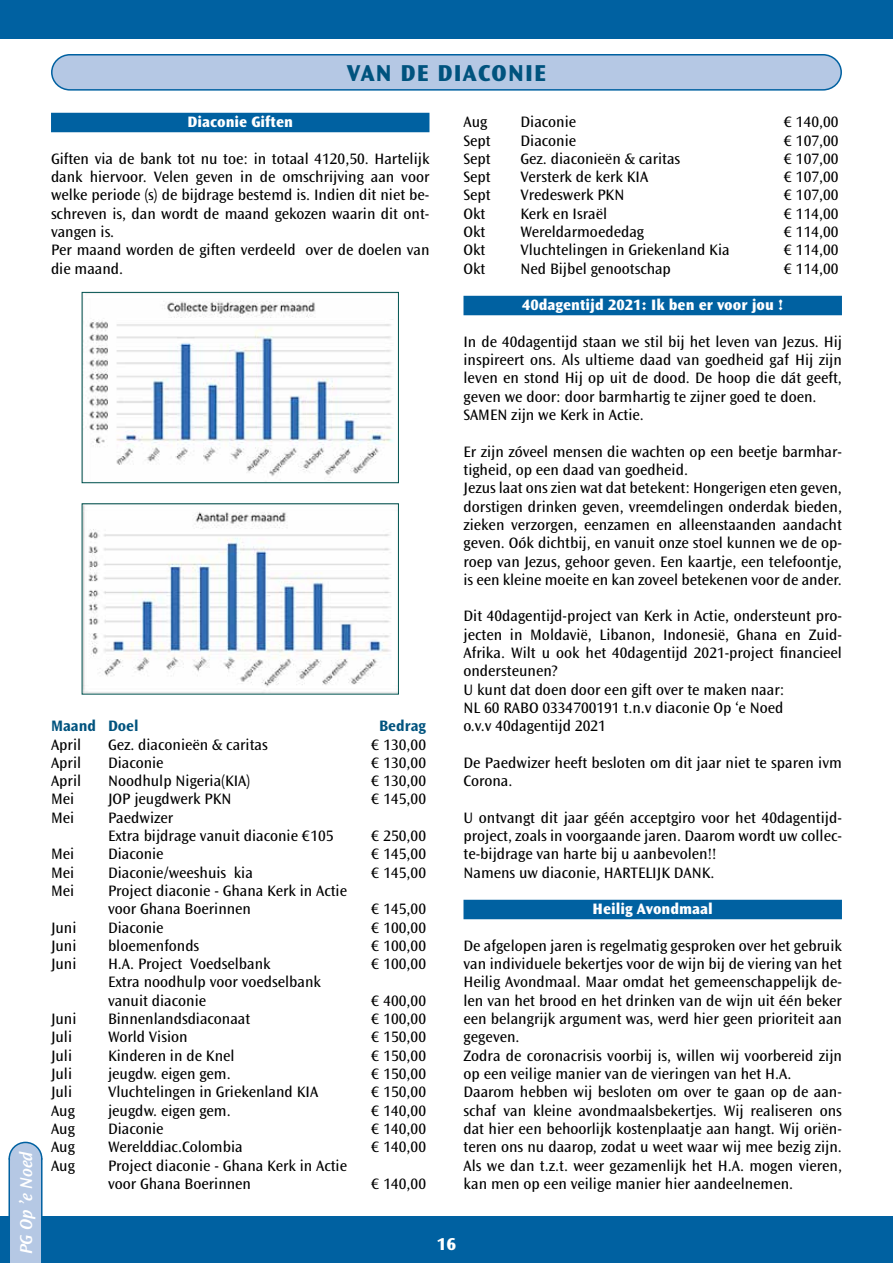
<style>
.page{position:relative;width:893px;height:1263px;background:#fff}
.page>*{position:absolute;margin:0;border:0;box-sizing:border-box;transform-origin:0 0}
.t1{font:800 24px "Ocean Sans Std";letter-spacing:.05em;color:#00537e}
.t2{font:italic 600 18px "Ocean Sans Std";color:#fff}
.t3{font:800 18px "Ocean Sans Std";color:#fff}
.t4{font:15.75px/18.3px "Ocean Sans Std";color:#000}
.t5{font:800 15.75px "Ocean Sans Std";color:#fff}
.t6{font:700 15.75px "Ocean Sans Std";color:#00537e}
</style>
<div class="page">
<div style="left:0;top:1217px;width:893px;height:46px;background:#0061a1"></div>
<div style="left:0;top:0;width:893px;height:38px;background:#0061a1"></div>
<svg style="left:8px;top:1141px;width:35px;height:122px;background:#a6c0de"></svg>
<svg style="left:51px;top:54px;width:791px;height:37px;background:#a7c0df"></svg>
<div style="left:51px;top:113px;width:378px;height:19px;background:#0061a1"></div>
<div style="left:463px;top:296px;width:379px;height:19px;background:#0061a1"></div>
<div style="left:463px;top:900px;width:379px;height:19px;background:#0061a1"></div>
<img style="left:88px;top:301px;width:305px;height:177px">
<div style="left:82px;top:292px;width:317px;height:191px;border:1px solid #005350"></div>
<img style="left:84px;top:505px;width:313px;height:188px">
<p class="t2" style="left:16px;top:1254px;width:105px;rotate:-90deg">PG Op ’e Noed</p>
<h1 class="t1" style="left:347px;top:60px;width:201px">VAN DE DIACONIE</h1>
<p class="t5" style="left:188px;top:113px;width:107px">Diaconie Giften</p>
<p class="t4" style="left:51px;top:150px;width:380px">Giften via de bank tot nu toe: in totaal 4120,50. Hartelijk dank hiervoor. Velen geven in de omschrijving aan voor welke periode (s) de bijdrage bestemd is. Indien dit niet be&shy;schreven is, dan wordt de maand gekozen waarin dit ont&shy;vangen is.<br>Per maand worden de giften verdeeld over de doelen van die maand.</p>
<p class="t6" style="left:51px;top:717px;width:89px">Maand Doel</p>
<p class="t6" style="left:379px;top:717px;width:48px">Bedrag</p>
<p class="t4" style="left:51px;top:735px;width:32px">April</p>
<p class="t4" style="left:108px;top:735px;width:161px">Gez. diaconieën &amp; caritas</p>
<p class="t4" style="left:371px;top:735px;width:56px">€ 130,00</p>
<p class="t4" style="left:51px;top:754px;width:32px">April</p>
<p class="t4" style="left:108px;top:754px;width:57px">Diaconie</p>
<p class="t4" style="left:371px;top:754px;width:56px">€ 130,00</p>
<p class="t4" style="left:51px;top:772px;width:32px">April</p>
<p class="t4" style="left:108px;top:772px;width:144px">Noodhulp Nigeria(KIA)</p>
<p class="t4" style="left:371px;top:772px;width:56px">€ 130,00</p>
<p class="t4" style="left:51px;top:790px;width:25px">Mei</p>
<p class="t4" style="left:108px;top:790px;width:125px">JOP jeugdwerk PKN</p>
<p class="t4" style="left:371px;top:790px;width:56px">€ 145,00</p>
<p class="t4" style="left:51px;top:808px;width:25px">Mei</p>
<p class="t4" style="left:108px;top:808px;width:227px">Paedwizer<br>Extra bijdrage vanuit diaconie €105</p>
<p class="t4" style="left:371px;top:827px;width:56px">€ 250,00</p>
<p class="t4" style="left:51px;top:845px;width:25px">Mei</p>
<p class="t4" style="left:108px;top:845px;width:57px">Diaconie</p>
<p class="t4" style="left:371px;top:845px;width:56px">€ 145,00</p>
<p class="t4" style="left:51px;top:863px;width:25px">Mei</p>
<p class="t4" style="left:108px;top:863px;width:146px">Diaconie/weeshuis kia</p>
<p class="t4" style="left:371px;top:863px;width:56px">€ 145,00</p>
<p class="t4" style="left:51px;top:882px;width:25px">Mei</p>
<p class="t4" style="left:108px;top:882px;width:241px">Project diaconie - Ghana Kerk in Actie voor Ghana Boerinnen</p>
<p class="t4" style="left:371px;top:900px;width:56px">€ 145,00</p>
<p class="t4" style="left:51px;top:918px;width:27px">Juni</p>
<p class="t4" style="left:108px;top:918px;width:57px">Diaconie</p>
<p class="t4" style="left:371px;top:918px;width:56px">€ 100,00</p>
<p class="t4" style="left:51px;top:937px;width:27px">Juni</p>
<p class="t4" style="left:108px;top:937px;width:93px">bloemenfonds</p>
<p class="t4" style="left:371px;top:937px;width:56px">€ 100,00</p>
<p class="t4" style="left:51px;top:955px;width:27px">Juni</p>
<p class="t4" style="left:108px;top:955px;width:164px">H.A. Project Voedselbank</p>
<p class="t4" style="left:371px;top:955px;width:56px">€ 100,00</p>
<p class="t4" style="left:108px;top:973px;width:214px">Extra noodhulp voor voedselbank vanuit diaconie</p>
<p class="t4" style="left:371px;top:992px;width:56px">€ 400,00</p>
<p class="t4" style="left:51px;top:1010px;width:27px">Juni</p>
<p class="t4" style="left:108px;top:1010px;width:144px">Binnenlandsdiaconaat</p>
<p class="t4" style="left:371px;top:1010px;width:56px">€ 100,00</p>
<p class="t4" style="left:51px;top:1028px;width:23px">Juli</p>
<p class="t4" style="left:108px;top:1028px;width:81px">World Vision</p>
<p class="t4" style="left:371px;top:1028px;width:56px">€ 150,00</p>
<p class="t4" style="left:51px;top:1046px;width:23px">Juli</p>
<p class="t4" style="left:108px;top:1046px;width:128px">Kinderen in de Knel</p>
<p class="t4" style="left:371px;top:1046px;width:56px">€ 150,00</p>
<p class="t4" style="left:51px;top:1065px;width:23px">Juli</p>
<p class="t4" style="left:108px;top:1065px;width:124px">jeugdw. eigen gem.</p>
<p class="t4" style="left:371px;top:1065px;width:56px">€ 150,00</p>
<p class="t4" style="left:51px;top:1083px;width:23px">Juli</p>
<p class="t4" style="left:108px;top:1083px;width:212px">Vluchtelingen in Griekenland KIA</p>
<p class="t4" style="left:371px;top:1083px;width:56px">€ 150,00</p>
<p class="t4" style="left:51px;top:1101px;width:25px">Aug</p>
<p class="t4" style="left:108px;top:1101px;width:124px">jeugdw. eigen gem.</p>
<p class="t4" style="left:371px;top:1101px;width:56px">€ 140,00</p>
<p class="t4" style="left:51px;top:1120px;width:25px">Aug</p>
<p class="t4" style="left:108px;top:1120px;width:57px">Diaconie</p>
<p class="t4" style="left:371px;top:1120px;width:56px">€ 140,00</p>
<p class="t4" style="left:51px;top:1138px;width:25px">Aug</p>
<p class="t4" style="left:108px;top:1138px;width:136px">Werelddiac.Colombia</p>
<p class="t4" style="left:371px;top:1138px;width:56px">€ 140,00</p>
<p class="t4" style="left:51px;top:1156px;width:25px">Aug</p>
<p class="t4" style="left:108px;top:1156px;width:241px">Project diaconie - Ghana Kerk in Actie voor Ghana Boerinnen</p>
<p class="t4" style="left:371px;top:1175px;width:56px">€ 140,00</p>
<p class="t4" style="left:463px;top:113px;width:25px">Aug</p>
<p class="t4" style="left:520px;top:113px;width:57px">Diaconie</p>
<p class="t4" style="left:784px;top:113px;width:56px">€ 140,00</p>
<p class="t4" style="left:463px;top:131px;width:29px">Sept</p>
<p class="t4" style="left:520px;top:131px;width:57px">Diaconie</p>
<p class="t4" style="left:784px;top:131px;width:56px">€ 107,00</p>
<p class="t4" style="left:463px;top:150px;width:29px">Sept</p>
<p class="t4" style="left:520px;top:150px;width:161px">Gez. diaconieën &amp; caritas</p>
<p class="t4" style="left:784px;top:150px;width:56px">€ 107,00</p>
<p class="t4" style="left:463px;top:168px;width:29px">Sept</p>
<p class="t4" style="left:520px;top:168px;width:129px">Versterk de kerk KIA</p>
<p class="t4" style="left:784px;top:168px;width:56px">€ 107,00</p>
<p class="t4" style="left:463px;top:186px;width:29px">Sept</p>
<p class="t4" style="left:520px;top:186px;width:105px">Vredeswerk PKN</p>
<p class="t4" style="left:784px;top:186px;width:56px">€ 107,00</p>
<p class="t4" style="left:463px;top:205px;width:23px">Okt</p>
<p class="t4" style="left:520px;top:205px;width:88px">Kerk en Israël</p>
<p class="t4" style="left:784px;top:205px;width:56px">€ 114,00</p>
<p class="t4" style="left:463px;top:223px;width:23px">Okt</p>
<p class="t4" style="left:520px;top:223px;width:125px">Wereldarmoededag</p>
<p class="t4" style="left:784px;top:223px;width:56px">€ 114,00</p>
<p class="t4" style="left:463px;top:241px;width:23px">Okt</p>
<p class="t4" style="left:520px;top:241px;width:211px">Vluchtelingen in Griekenland Kia</p>
<p class="t4" style="left:784px;top:241px;width:56px">€ 114,00</p>
<p class="t4" style="left:463px;top:259px;width:23px">Okt</p>
<p class="t4" style="left:520px;top:259px;width:152px">Ned Bijbel genootschap</p>
<p class="t4" style="left:784px;top:259px;width:56px">€ 114,00</p>
<p class="t5" style="left:522px;top:296px;width:263px">40dagentijd 2021: Ik ben er voor jou !</p>
<p class="t4" style="left:463px;top:333px;width:380px">In de 40dagentijd staan we stil bij het leven van Jezus. Hij inspireert ons. Als ultieme daad van goedheid gaf Hij zijn leven en stond Hij op uit de dood. De hoop die dát geeft, geven we door: door barmhartig te zijner goed te doen.<br>SAMEN zijn we Kerk in Actie.</p>
<p class="t4" style="left:463px;top:442px;width:380px">Er zijn zóveel mensen die wachten op een beetje barmhar&shy;tigheid, op een daad van goedheid.<br>Jezus laat ons zien wat dat betekent: Hongerigen eten geven, dorstigen drinken geven, vreemdelingen onderdak bieden, zieken verzorgen, eenzamen en alleenstaanden aandacht geven. Oók dichtbij, en vanuit onze stoel kunnen we de op&shy;roep van Jezus, gehoor geven. Een kaartje, een telefoontje, is een kleine moeite en kan zoveel betekenen voor de ander.</p>
<p class="t4" style="left:463px;top:607px;width:380px">Dit 40dagentijd-project van Kerk in Actie, ondersteunt pro&shy;jecten in Moldavië, Libanon, Indonesië, Ghana en Zuid-Afrika. Wilt u ook het 40dagentijd 2021-project financieel ondersteunen?<br>U kunt dat doen door een gift over te maken naar:<br>NL 60 RABO 0334700191 t.n.v diaconie Op ‘e Noed<br>o.v.v 40dagentijd 2021</p>
<p class="t4" style="left:463px;top:754px;width:380px">De Paedwizer heeft besloten om dit jaar niet te sparen ivm<br>Corona.</p>
<p class="t4" style="left:463px;top:809px;width:380px">U ontvangt dit jaar géén acceptgiro voor het 40dagentijd&shy;project, zoals in voorgaande jaren. Daarom wordt uw collec&shy;te-bijdrage van harte bij u aanbevolen!!<br>Namens uw diaconie, HARTELIJK DANK.</p>
<p class="t5" style="left:593px;top:900px;width:122px">Heilig Avondmaal</p>
<p class="t4" style="left:463px;top:937px;width:380px">De afgelopen jaren is regelmatig gesproken over het gebruik van individuele bekertjes voor de wijn bij de viering van het Heilig Avondmaal. Maar omdat het gemeenschappelijk de&shy;len van het brood en het drinken van de wijn uit één beker een belangrijk argument was, werd hier geen prioriteit aan gegeven.<br>Zodra de coronacrisis voorbij is, willen wij voorbereid zijn op een veilige manier van de vieringen van het H.A.<br>Daarom hebben wij besloten om over te gaan op de aan&shy;schaf van kleine avondmaalsbekertjes. Wij realiseren ons dat hier een behoorlijk kostenplaatje aan hangt. Wij oriën&shy;teren ons nu daarop, zodat u weet waar wij mee bezig zijn.<br>Als we dan t.z.t. weer gezamenlijk het H.A. mogen vieren, kan men op een veilige manier hier aandeelnemen.</p>
<p class="t3" style="left:437px;top:1234px;width:21px">16</p>
</div>
